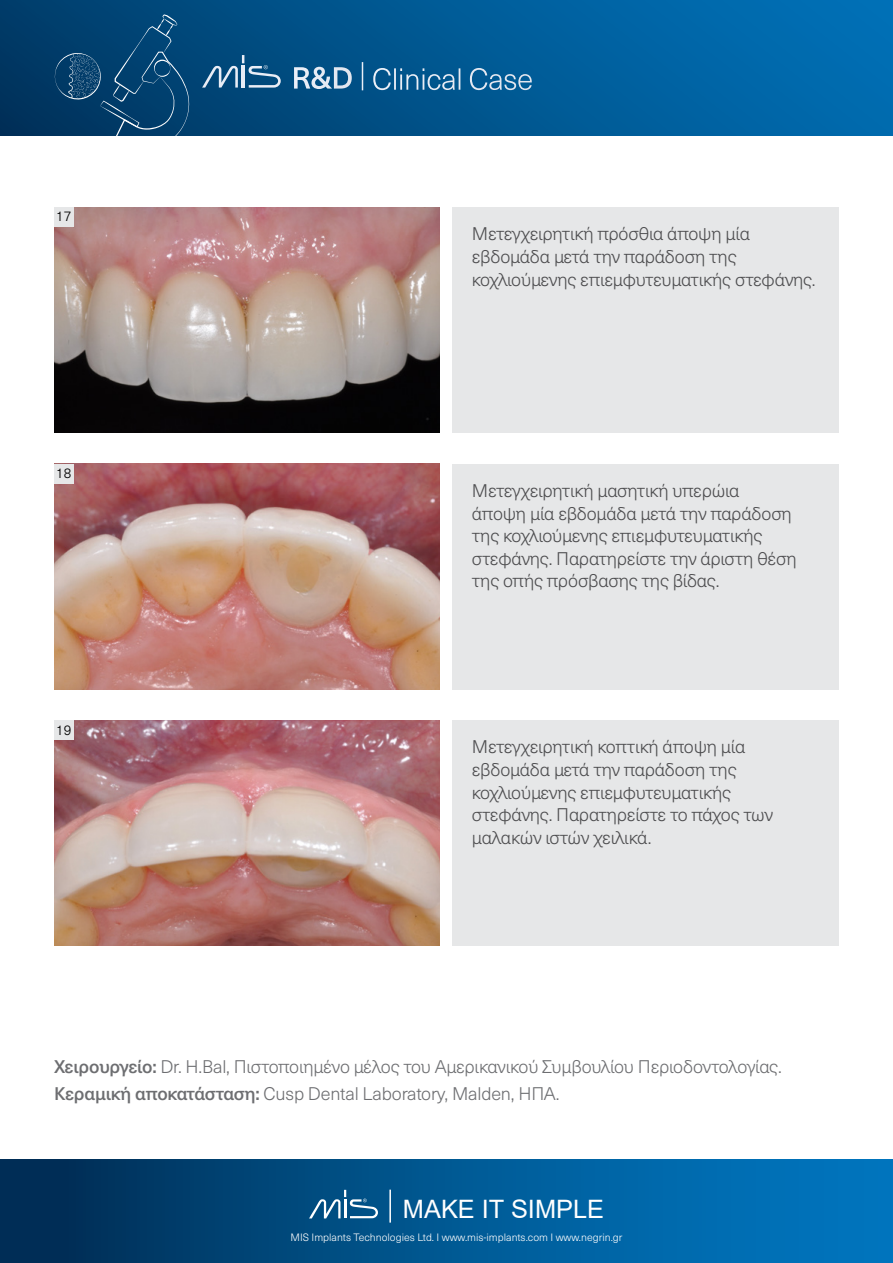
<style>
.page{position:relative;width:893px;height:1263px;background:#fff}
.page>*{position:absolute;margin:0;border:0;box-sizing:border-box;transform-origin:0 0}
.t1{font:300 30px "Neue Haas Unica W1 G";letter-spacing:-.02em;color:#fff}
.t2{font:25.35px "Arial";color:#fff}
.t3{font:300 18px/22.6px "Neue Haas Unica W1 G";letter-spacing:-.01em;color:#4d4d4f}
.t4{font:300 18px/26.7px "Neue Haas Unica W1 G";letter-spacing:-.01em;color:#6d6e71}
.t5{font:300 13.95px "Neue Haas Unica W1 G";color:#000}
.t6{font:300 10.5px "Neue Haas Unica W1 G";color:#fff}
.s1{font-weight:500}
</style>
<div class="page">
<div style="left:0;top:0;width:893px;height:136px;background:linear-gradient(to right,#003c68,#0070b6)"></div>
<svg style="left:202px;top:55px;width:79px;height:33px;background:#316b95"></svg>
<svg style="left:54px;top:14px;width:136px;height:122px;background:#0b4673"></svg>
<svg style="left:362px;top:62px;width:1px;height:28px"></svg>
<div style="left:452px;top:207px;width:387px;height:226px;background:#e6e7e8"></div>
<img style="left:54px;top:207px;width:385px;height:226px">
<div style="left:54px;top:207px;width:19px;height:20px;background:#e6e7e8"></div>
<div style="left:452px;top:720px;width:387px;height:226px;background:#e6e7e8"></div>
<img style="left:54px;top:720px;width:385px;height:226px">
<div style="left:54px;top:720px;width:19px;height:20px;background:#e6e7e8"></div>
<div style="left:452px;top:464px;width:387px;height:225px;background:#e6e7e8"></div>
<img style="left:54px;top:464px;width:385px;height:225px">
<div style="left:54px;top:464px;width:19px;height:19px;background:#e6e7e8"></div>
<div style="left:0;top:1159px;width:893px;height:104px;background:linear-gradient(to right,#002e55,#007cc8)"></div>
<svg style="left:309px;top:1190px;width:69px;height:28px;background:#35739d"></svg>
<hr style="left:389px;top:1189px;width:2px;height:33px;background:#fff">
<p class="t5" style="left:56px;top:206px;width:17px">17</p>
<p class="t5" style="left:56px;top:463px;width:17px">18</p>
<p class="t5" style="left:56px;top:719px;width:17px">19</p>
<h1 class="t1" style="left:291px;top:57px;width:243px"><span class="s1">R&amp;D</span> Clinical Case</h1>
<p class="t3" style="left:472px;top:222px;width:345px">Μετεγχειρητική πρόσθια άποψη μία εβδομάδα μετά την παράδοση της κοχλιούμενης επιεμφυτευματικής στεφάνης.</p>
<p class="t3" style="left:472px;top:478px;width:326px">Μετεγχειρητική μασητική υπερώια άποψη μία εβδομάδα μετά την παράδοση της κοχλιούμενης επιεμφυτευματικής στεφάνης. Παρατηρείστε την άριστη θέση της οπής πρόσβασης της βίδας.</p>
<p class="t3" style="left:472px;top:735px;width:303px">Μετεγχειρητική κοπτική άποψη μία εβδομάδα μετά την παράδοση της κοχλιούμενης επιεμφυτευματικής στεφάνης. Παρατηρείστε το πάχος των μαλακών ιστών χειλικά.</p>
<p class="t4" style="left:54px;top:1053px;width:729px"><span class="s1">Χειρουργείο:</span> Dr. H.Bal, Πιστοποιημένο μέλος του Αμερικανικού Συμβουλίου Περιοδοντολογίας.<br><span class="s1">Κεραμική αποκατάσταση:</span> Cusp Dental Laboratory, Malden, ΗΠΑ.</p>
<h2 class="t2" style="left:403px;top:1192px;width:203px">MAKE IT SIMPLE</h2>
<p class="t6" style="left:291px;top:1230px;width:333px">MIS Implants Technologies Ltd. I www.mis-implants.com I www.negrin.gr</p>
</div>
